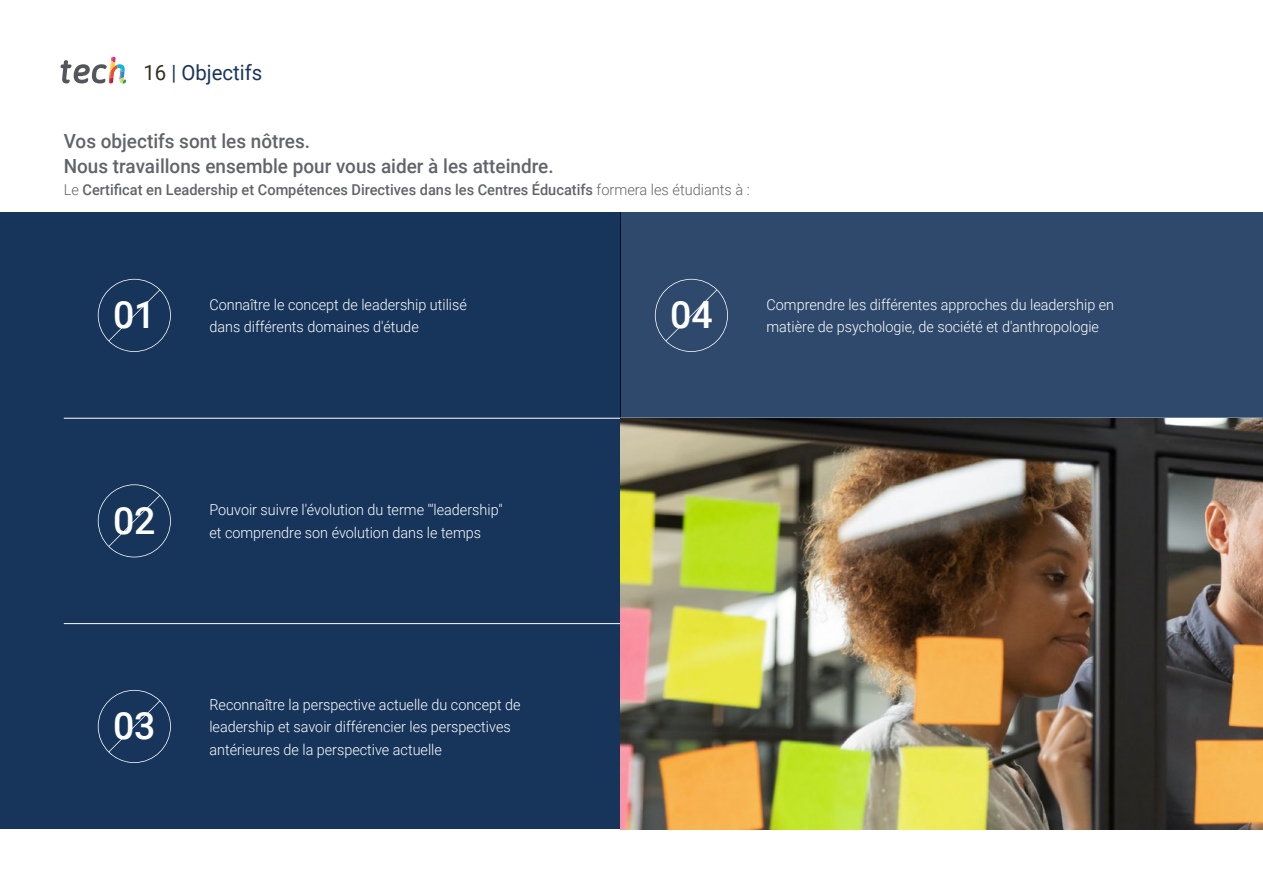
<style>
.page{position:relative;width:1263px;height:893px;background:#fff}
.page>*{position:absolute;margin:0;border:0;box-sizing:border-box;transform-origin:0 0}
.t1{font:500 37.5px "Roboto";color:#fff}
.t2{font:21px "Roboto";color:#1a355c}
.t3{font:500 19.5px/25.5px "Roboto";color:#61646a}
.t4{font:300 15px/22.5px "Roboto";color:#fff;scale:.96 1}
.t5{font:500 15px "Roboto";color:#61646a}
.s1{color:#312e20}
.s2{font-weight:300}
</style>
<div class="page">
<svg style="left:61px;top:57px;width:65px;height:27px"></svg>
<div style="left:0;top:213px;width:621px;height:616px;background:#17355b"></div>
<div style="left:621px;top:213px;width:642px;height:616px;background:#2e496b"></div>
<svg style="left:98px;top:279px;width:73px;height:73px"></svg>
<svg style="left:655px;top:279px;width:73px;height:73px"></svg>
<svg style="left:98px;top:690px;width:73px;height:73px"></svg>
<svg style="left:98px;top:484px;width:73px;height:73px"></svg>
<hr style="left:64px;top:418px;width:1199px;height:1px;background:#fff">
<hr style="left:64px;top:623px;width:1199px;height:1px;background:#fff">
<img style="left:621px;top:418px;width:642px;height:411px">
<h2 class="t2" style="left:144px;top:57px;width:120px"><span class="s1">16</span> | Objectifs</h2>
<h3 class="t3" style="left:64px;top:127px;width:491px">Vos objectifs sont les nôtres.<br>Nous travaillons ensemble pour vous aider à les atteindre.</h3>
<p class="t5" style="left:64px;top:179px;width:687px"><span class="s2">Le</span> Certificat en Leadership et Compétences Directives dans les Centres Éducatifs <span class="s2">formera les étudiants à :</span></p>
<p class="t4" style="left:209px;top:293px;width:270px">Connaître le concept de leadership utilisé dans différents domaines d'étude</p>
<p class="t4" style="left:766px;top:293px;width:364px">Comprendre les différentes approches du leadership en</p>
<h1 class="t1" style="left:113px;top:288px;width:44px">01</h1>
<h1 class="t1" style="left:670px;top:288px;width:44px">04</h1>
<p class="t4" style="left:766px;top:315px;width:348px">matière de psychologie, de société et d'anthropologie</p>
<h1 class="t1" style="left:113px;top:494px;width:44px">02</h1>
<p class="t4" style="left:209px;top:498px;width:307px">Pouvoir suivre l'évolution du terme "‘leadership"</p>
<p class="t4" style="left:209px;top:521px;width:284px">et comprendre son évolution dans le temps</p>
<h1 class="t1" style="left:113px;top:699px;width:44px">03</h1>
<p class="t4" style="left:209px;top:692px;width:326px">Reconnaître la perspective actuelle du concept de leadership et savoir différencier les perspectives antérieures de la perspective actuelle</p>
</div>
